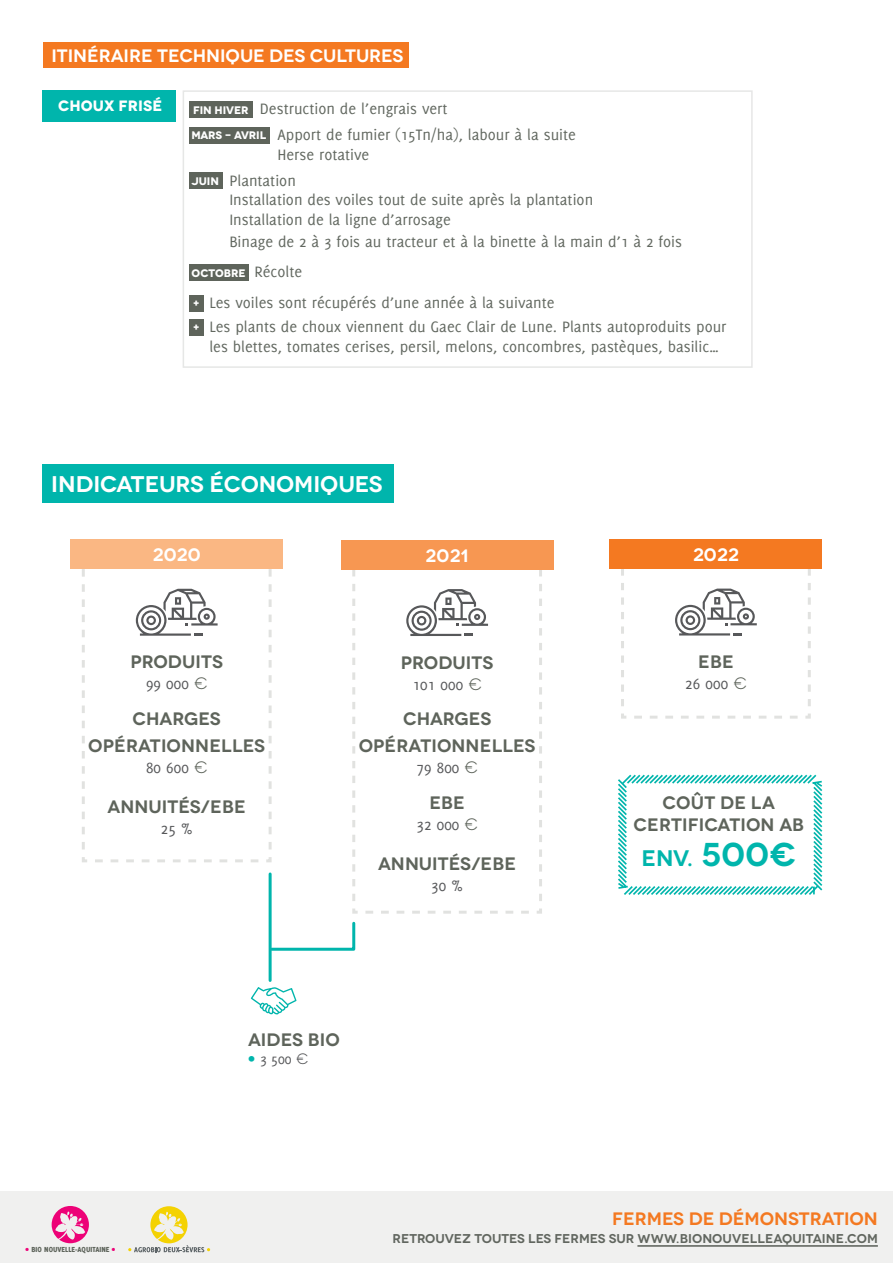
<style>
.page{position:relative;width:893px;height:1263px;background:#fff}
.page>*{position:absolute;margin:0;border:0;box-sizing:border-box;transform-origin:0 0}
.t1{font:600 22.65px "Novecentowide";letter-spacing:-.01em;color:#fff}
.t2{font:600 22.5px "Novecentowide";color:#00b5ac}
.t3{font:600 18px/27px "Novecentowide";letter-spacing:.005em;color:#5e645b;text-align:center}
.t4{font:600 18px "Novecentowide";color:#fff}
.t5{font:600 18px "Novecentowide";letter-spacing:-.005em;color:#f47921}
.t6{font:16.5px/26.2px "Delicious";color:#626860}
.t7{font:16.5px "Delicious";letter-spacing:.01em;color:#57585a}
.t8{font:700 15px "Novecentowide";letter-spacing:.01em;color:#fff}
.t9{font:15px "Delicious";color:#57585a}
.t10{font:600 12.75px "Novecentowide";color:#61665f}
.t11{font:700 10.95px "Novecentowide";color:#fff}
.t12{font:800 8.1px "Delicious";color:#5e645b}
.s1{font-family:"Novecentowide";font-weight:700;font-size:10.95px;color:#fff}
.s2{font-family:"Delicious";font-weight:400;font-size:16.5px;color:#626860}
.s3{font-family:"Novecentowide";color:#5e645b}
.s4{font-size:16.5px;color:#00b5ac}
.s5{font-family:"Novecentowide"}
.s6{font-size:33px}
.s7{color:#ed0277}
</style>
<div class="page">
<div style="left:0;top:1192px;width:893px;height:71px;background:#f0f0ef"></div>
<hr style="left:637px;top:1245px;width:241px;height:2px;background:#61665f">
<svg style="left:128px;top:1206px;width:82px;height:46px"></svg>
<svg style="left:52px;top:1206px;width:37px;height:37px"></svg>
<div style="left:43px;top:464px;width:351px;height:38px;background:#00b5ac"></div>
<svg style="left:82px;top:569px;width:190px;height:294px"></svg>
<div style="left:70px;top:539px;width:213px;height:30px;background:#fab783"></div>
<svg style="left:136px;top:589px;width:82px;height:47px"></svg>
<hr style="left:269px;top:874px;width:3px;height:106px;background:#00b5ac">
<div style="left:44px;top:43px;width:365px;height:25px;background:#f47921"></div>
<div style="left:183px;top:90px;width:570px;height:278px;border:2px solid #e6e7e6"></div>
<div style="left:189px;top:102px;width:63px;height:16px;background:#5e645b"></div>
<div style="left:189px;top:127px;width:80px;height:16px;background:#5e645b"></div>
<div style="left:189px;top:173px;width:34px;height:16px;background:#5e645b"></div>
<div style="left:43px;top:90px;width:133px;height:32px;background:#00b5ac"></div>
<div style="left:189px;top:264px;width:60px;height:17px;background:#5e645b"></div>
<div style="left:189px;top:296px;width:15px;height:16px;background:#5e645b"></div>
<div style="left:189px;top:320px;width:15px;height:16px;background:#5e645b"></div>
<svg style="left:351px;top:569px;width:193px;height:345px"></svg>
<div style="left:341px;top:540px;width:213px;height:29px;background:#f79752"></div>
<svg style="left:406px;top:589px;width:82px;height:47px"></svg>
<div style="left:609px;top:539px;width:213px;height:30px;background:#f47921"></div>
<svg style="left:621px;top:569px;width:190px;height:150px"></svg>
<svg style="left:618px;top:774px;width:205px;height:121px"></svg>
<svg style="left:251px;top:987px;width:46px;height:27px"></svg>
<svg style="left:271px;top:920px;width:85px;height:32px"></svg>
<p class="t4" style="left:51px;top:45px;width:353px">ITINÉRAIRE TECHNIQUE DES CULTURES</p>
<p class="t6" style="left:191px;top:95px;width:386px"><span class="s1">FIN HIVER</span> Destruction de l’engrais vert<br><span class="s1">MARS - AVRIL</span> Apport de fumier (15Tn/ha), labour à la suite</p>
<p class="t6" style="left:191px;top:141px;width:179px;text-indent:86px">Herse rotative<br><span class="s1">JUIN</span> Plantation</p>
<p class="t6" style="left:229px;top:190px;width:365px;line-height:19.8px">Installation des voiles tout de suite après la plantation<br>Installation de la ligne d’arrosage</p>
<p class="t6" style="left:229px;top:228px;width:454px">Binage de 2 à 3 fois au tracteur et à la binette à la main d’1 à 2 fois</p>
<p class="t8" style="left:58px;top:96px;width:106px">CHOUX FRISÉ</p>
<p class="t11" style="left:191px;top:266px;width:112px">OCTOBRE <span class="s2">Récolte</span></p>
<p class="t6" style="left:209px;top:291px;width:519px;line-height:24px;text-indent:-17px"><span class="s1">+</span> Les voiles sont récupérés d’une année à la suivante<br>Les plants de choux viennent du Gaec Clair de Lune. Plants autoproduits pour</p>
<p class="t6" style="left:209px;top:333px;width:511px">les blettes, tomates cerises, persil, melons, concombres, pastèques, basilic…</p>
<p class="t11" style="left:192px;top:320px;width:9px">+</p>
<h1 class="t1" style="left:51px;top:470px;width:333px">INDICATEURS ÉCONOMIQUES</h1>
<p class="t4" style="left:153px;top:544px;width:49px">2020</p>
<p class="t4" style="left:426px;top:544px;width:45px">2021</p>
<p class="t3" style="left:130px;top:649px;width:94px">PRODUITS</p>
<p class="t7" style="left:146px;top:675px;width:63px">99 000 <span class="s3">€</span></p>
<p class="t3" style="left:88px;top:705px;width:178px">CHARGES<br>OPÉRATIONNELLES</p>
<p class="t7" style="left:146px;top:758px;width:63px">80 600 <span class="s3">€</span></p>
<p class="t3" style="left:108px;top:793px;width:140px">ANNUITÉS/EBE</p>
<p class="t7" style="left:161px;top:819px;width:33px">25 %</p>
<p class="t3" style="left:401px;top:649px;width:94px">PRODUITS</p>
<p class="t7" style="left:413px;top:675px;width:70px">101 000 <span class="s3">€</span></p>
<p class="t3" style="left:359px;top:705px;width:178px">CHARGES<br>OPÉRATIONNELLES</p>
<p class="t7" style="left:416px;top:758px;width:63px">79 800 <span class="s3">€</span></p>
<p class="t3" style="left:429px;top:789px;width:37px">EBE</p>
<p class="t7" style="left:416px;top:815px;width:63px">32 000 <span class="s3">€</span></p>
<p class="t3" style="left:378px;top:850px;width:140px">ANNUITÉS/EBE</p>
<p class="t7" style="left:431px;top:876px;width:33px">30 %</p>
<p class="t3" style="left:248px;top:1026px;width:93px">AIDES BIO</p>
<p class="t9" style="left:248px;top:1051px;width:61px"><span class="s4">•</span> 3 500 <span class="s5">€</span></p>
<p class="t4" style="left:693px;top:544px;width:47px">2022</p>
<p class="t3" style="left:698px;top:648px;width:37px">EBE</p>
<p class="t7" style="left:685px;top:674px;width:63px">26 000 <span class="s3">€</span></p>
<p class="t3" style="left:634px;top:791px;width:172px;line-height:22.5px">COÛT DE LA<br>CERTIFICATION AB</p>
<h2 class="t2" style="left:641px;top:844px;width:156px">ENV. <span class="s6">500€</span></h2>
<p class="t12" style="left:26px;top:1245px;width:91px"><span class="s7">•</span> BIO NOUVELLE-AQUITAINE <span class="s7">•</span></p>
<p class="t5" style="left:612px;top:1208px;width:267px">FERMES DE DÉMONSTRATION</p>
<p class="t10" style="left:393px;top:1231px;width:487px">RETROUVEZ TOUTES LES FERMES SUR WWW.BIONOUVELLEAQUITAINE.COM</p>
</div>
